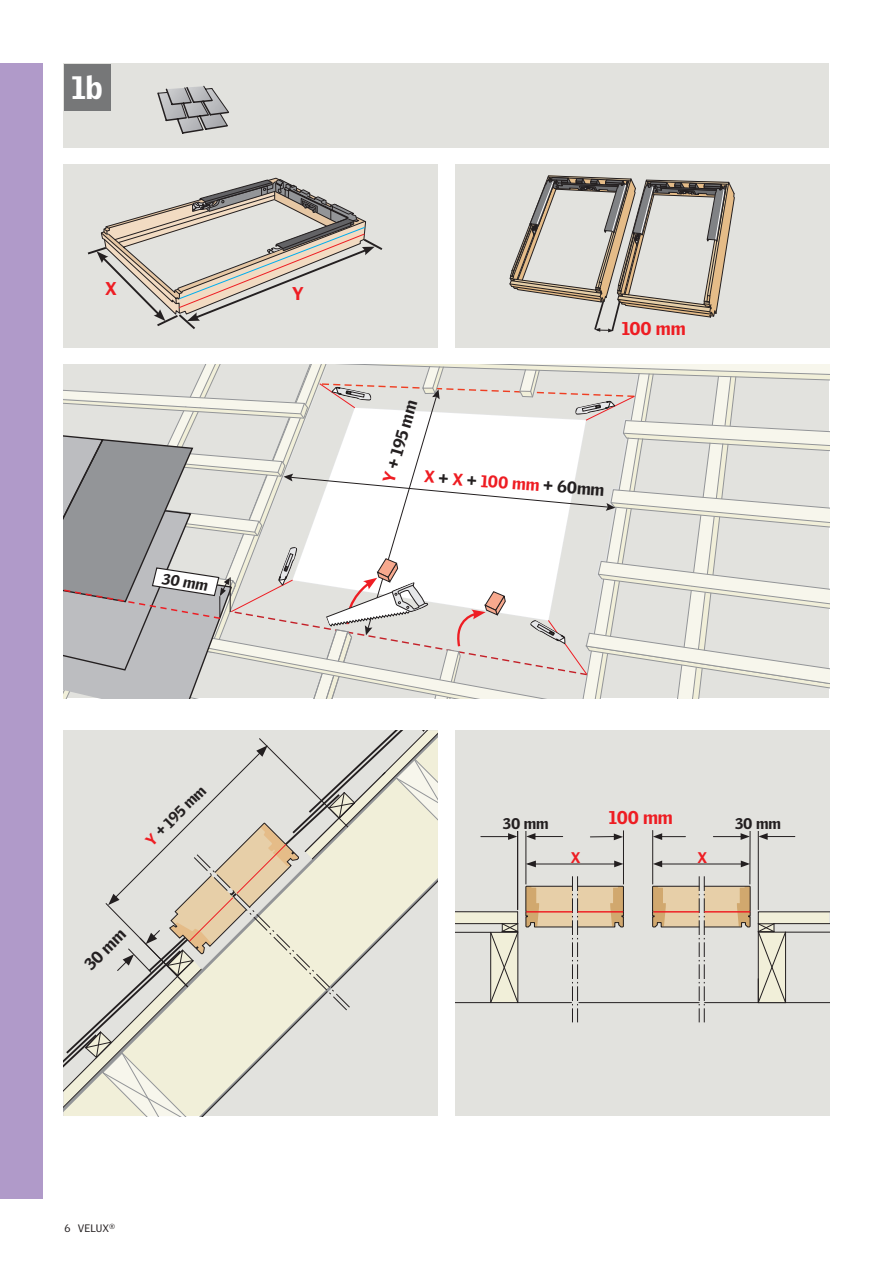
<style>
.page{position:relative;width:893px;height:1263px;background:#fff}
.page>*{position:absolute;margin:0;border:0;box-sizing:border-box;transform-origin:0 0}
.t1{font:900 31.5px "Velux Gothic";color:#fff}
.t2{font:900 18px "Velux Gothic";letter-spacing:-.005em;color:#ee1d23}
.t3{font:900 16.5px "Velux Gothic";color:#ee1d23}
.t4{font:900 16.5px "Velux Gothic";color:#231f20}
.t5{font:900 15px "Velux Gothic";color:#231f20}
.t6{font:900 15px "Velux Gothic";color:#ee1d23}
.t7{font:10.5px "Velux Gothic";letter-spacing:.005em;color:#231f20}
.s1{color:#ee1d23}
.s2{color:#231f20}
</style>
<div class="page">
<div style="left:64px;top:64px;width:765px;height:84px;background:#e2e2de"></div>
<div style="left:455px;top:164px;width:374px;height:183px;background:#e2e2de"></div>
<svg style="left:509px;top:175px;width:226px;height:158px"></svg>
<svg style="left:157px;top:86px;width:72px;height:48px"></svg>
<div style="left:455px;top:730px;width:374px;height:386px;background:#e2e2de"></div>
<div style="left:455px;top:912px;width:63px;height:12px;background:#f1efd9"></div>
<hr style="left:455px;top:923px;width:47px;height:1px;background:#231f20">
<hr style="left:455px;top:911px;width:63px;height:1px;background:#231f20">
<hr style="left:455px;top:932px;width:62px;height:1px;background:#231f20">
<hr style="left:455px;top:1002px;width:116px;height:1px;background:#231f20">
<hr style="left:579px;top:1002px;width:120px;height:1px;background:#231f20">
<hr style="left:704px;top:1002px;width:125px;height:1px;background:#231f20">
<svg style="left:490px;top:912px;width:28px;height:91px"></svg>
<svg style="left:757px;top:911px;width:72px;height:92px"></svg>
<hr style="left:758px;top:932px;width:71px;height:1px;background:#231f20">
<hr style="left:526px;top:830px;width:1px;height:54px;background:#231f20">
<hr style="left:623px;top:831px;width:1px;height:53px;background:#231f20">
<hr style="left:652px;top:830px;width:1px;height:54px;background:#231f20">
<hr style="left:528px;top:864px;width:91px;height:1px;background:#231f20">
<hr style="left:657px;top:864px;width:90px;height:1px;background:#231f20">
<hr style="left:749px;top:830px;width:1px;height:54px;background:#231f20">
<svg style="left:526px;top:860px;width:10px;height:7px"></svg>
<svg style="left:614px;top:860px;width:9px;height:7px"></svg>
<svg style="left:741px;top:860px;width:9px;height:7px"></svg>
<svg style="left:653px;top:860px;width:9px;height:7px"></svg>
<svg style="left:653px;top:833px;width:32px;height:7px"></svg>
<svg style="left:590px;top:833px;width:33px;height:7px"></svg>
<hr style="left:481px;top:836px;width:32px;height:1px;background:#231f20">
<svg style="left:508px;top:833px;width:9px;height:7px"></svg>
<hr style="left:713px;top:836px;width:33px;height:1px;background:#231f20">
<svg style="left:741px;top:833px;width:9px;height:7px"></svg>
<hr style="left:758px;top:830px;width:1px;height:79px;background:#231f20">
<hr style="left:762px;top:836px;width:33px;height:1px;background:#231f20">
<svg style="left:758px;top:833px;width:10px;height:7px"></svg>
<hr style="left:530px;top:836px;width:33px;height:1px;background:#231f20">
<svg style="left:526px;top:833px;width:9px;height:7px"></svg>
<hr style="left:517px;top:831px;width:1px;height:78px;background:#231f20">
<svg style="left:525px;top:876px;width:99px;height:146px"></svg>
<svg style="left:652px;top:876px;width:99px;height:146px"></svg>
<hr style="left:704px;top:911px;width:46px;height:1px;background:#ee1d23">
<hr style="left:653px;top:911px;width:46px;height:1px;background:#ee1d23">
<hr style="left:578px;top:911px;width:45px;height:1px;background:#ee1d23">
<hr style="left:526px;top:911px;width:46px;height:1px;background:#ee1d23">
<svg style="left:64px;top:730px;width:374px;height:386px;background:#e0ded3"></svg>
<div style="left:0;top:64px;width:43px;height:1135px;background:#b09ac9"></div>
<div style="left:64px;top:164px;width:374px;height:183px;background:#e2e2de"></div>
<svg style="left:87px;top:178px;width:296px;height:151px"></svg>
<div style="left:64px;top:64px;width:47px;height:47px;background:#767778"></div>
<div style="left:713px;top:814px;width:90px;height:17px;background:#e2e2de"></div>
<div style="left:481px;top:814px;width:90px;height:17px;background:#e2e2de"></div>
<svg style="left:63px;top:364px;width:766px;height:334px"></svg>
<h1 class="t1" style="left:71px;top:63px;width:33px">1b</h1>
<p class="t2" style="left:105px;top:274px;width:13px">X</p>
<p class="t2" style="left:292px;top:279px;width:13px">Y</p>
<p class="t5" style="left:164px;top:567px;width:47px;rotate:9deg">30 mm</p>
<p class="t5" style="left:140px;top:835px;width:79px;rotate:-45deg"><span class="s1">Y</span> + 195 mm</p>
<p class="t4" style="left:78px;top:958px;width:52px;rotate:-45deg">30 mm</p>
<p class="t2" style="left:622px;top:314px;width:65px">100 mm</p>
<p class="t4" style="left:376px;top:479px;width:87px;rotate:-74deg"><span class="s1">Y</span> + 195 mm</p>
<p class="t3" style="left:425px;top:464px;width:182px;rotate:4deg">X <span class="s2">+</span> X <span class="s2">+</span> 100 mm <span class="s2">+ 60mm</span></p>
<p class="t5" style="left:503px;top:811px;width:47px">30 mm</p>
<p class="t2" style="left:609px;top:803px;width:65px">100 mm</p>
<p class="t5" style="left:735px;top:811px;width:47px">30 mm</p>
<p class="t6" style="left:571px;top:846px;width:11px">X</p>
<p class="t6" style="left:697px;top:846px;width:11px">X</p>
<p class="t7" style="left:64px;top:1221px;width:52px">6 VELUX<sup>®</sup></p>
</div>
